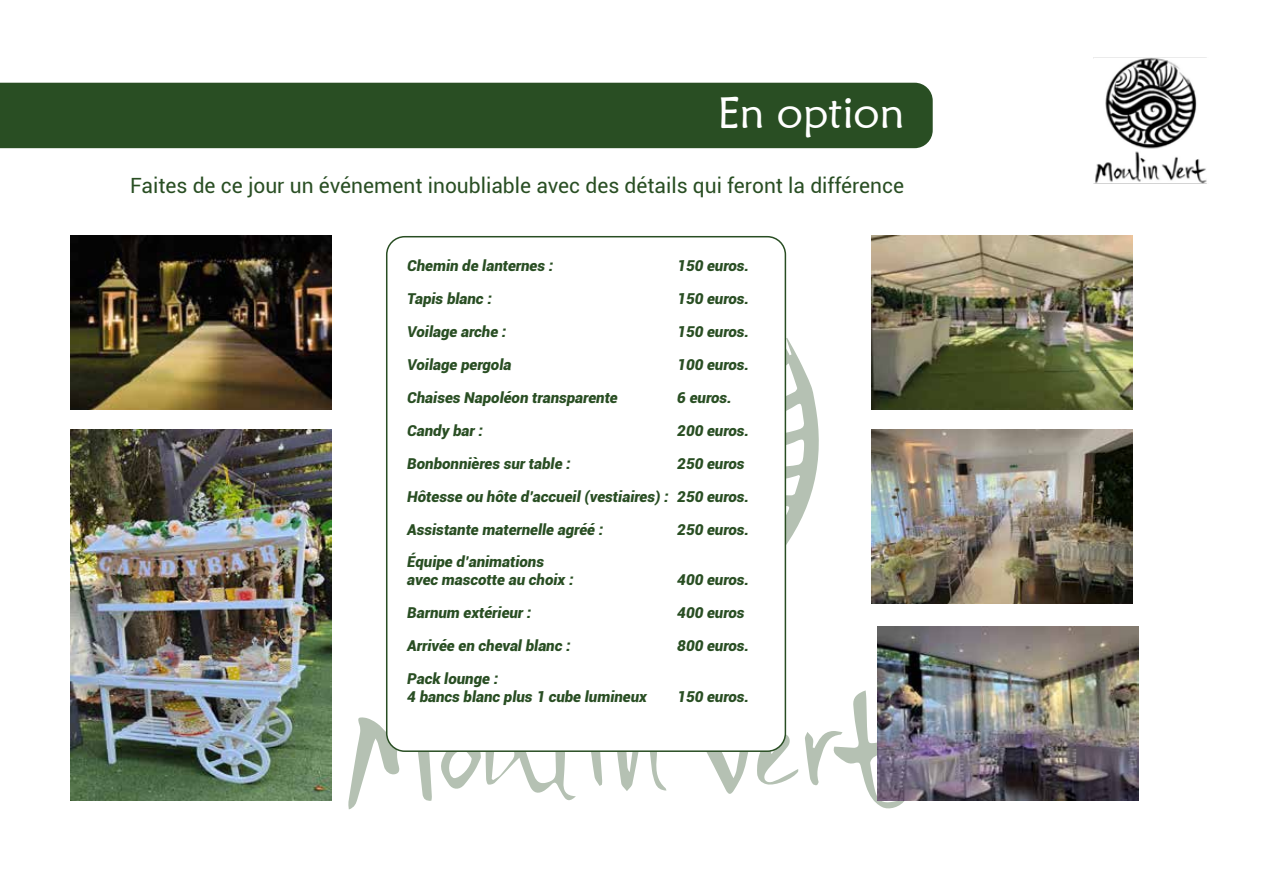
<style>
.page{position:relative;width:1263px;height:893px;background:#fff}
.page>*{position:absolute;margin:0;border:0;box-sizing:border-box;transform-origin:0 0}
.t1{font:43.5px "Maiandra GD";color:#fff}
.t2{font:21px "Roboto";color:#294e23}
.t3{font:italic 900 15px/32.8px "Roboto";color:#294e23}
</style>
<div class="page">
<div style="left:0;top:83px;width:933px;height:65px;background:#294e23"></div>
<img style="left:1093px;top:57px;width:114px;height:127px">
<svg style="left:348px;top:717px;width:84px;height:92px"></svg>
<svg style="left:617px;top:752px;width:49px;height:39px"></svg>
<svg style="left:706px;top:680px;width:92px;height:114px"></svg>
<svg style="left:805px;top:690px;width:99px;height:119px"></svg>
<svg style="left:441px;top:752px;width:161px;height:49px"></svg>
<svg style="left:782px;top:244px;width:37px;height:386px"></svg>
<div style="left:387px;top:237px;width:398px;height:514px;background:#fff;border-radius:18px"></div>
<div style="left:386px;top:236px;width:400px;height:516px;border:2px solid #294e23;border-radius:18px"></div>
<img style="left:71px;top:235px;width:261px;height:174px">
<img style="left:877px;top:626px;width:261px;height:175px">
<img style="left:872px;top:235px;width:260px;height:174px">
<img style="left:872px;top:429px;width:260px;height:175px">
<img style="left:71px;top:429px;width:261px;height:372px">
<h1 class="t1" style="left:717px;top:86px;width:188px">En option</h1>
<h2 class="t2" style="left:130px;top:171px;width:775px">Faites de ce jour un événement inoubliable avec des détails qui feront la différence</h2>
<p class="t3" style="left:407px;top:249px;width:148px">Chemin de lanternes :</p>
<p class="t3" style="left:677px;top:249px;width:73px">150 euros.</p>
<p class="t3" style="left:407px;top:282px;width:86px">Tapis blanc :</p>
<p class="t3" style="left:677px;top:282px;width:73px">150 euros.</p>
<p class="t3" style="left:407px;top:315px;width:101px">Voilage arche :</p>
<p class="t3" style="left:677px;top:315px;width:73px">150 euros.</p>
<p class="t3" style="left:407px;top:348px;width:106px">Voilage pergola</p>
<p class="t3" style="left:677px;top:348px;width:73px">100 euros.</p>
<p class="t3" style="left:407px;top:381px;width:212px">Chaises Napoléon transparente</p>
<p class="t3" style="left:677px;top:381px;width:56px">6 euros.</p>
<p class="t3" style="left:407px;top:413px;width:77px">Candy bar :</p>
<p class="t3" style="left:677px;top:413px;width:73px">200 euros.</p>
<p class="t3" style="left:407px;top:446px;width:165px">Bonbonnières sur table :</p>
<p class="t3" style="left:407px;top:446px;width:343px;text-indent:270px">250 euros<br>Hôtesse ou hôte d’accueil (vestiaires) : 250 euros.<br>Assistante maternelle agréé :</p>
<p class="t3" style="left:677px;top:512px;width:73px">250 euros.</p>
<p class="t3" style="left:407px;top:552px;width:168px;line-height:18px">Équipe d’animations avec mascotte au choix :</p>
<p class="t3" style="left:677px;top:563px;width:73px">400 euros.</p>
<p class="t3" style="left:407px;top:596px;width:126px">Barnum extérieur :</p>
<p class="t3" style="left:677px;top:596px;width:69px">400 euros</p>
<p class="t3" style="left:407px;top:629px;width:165px">Arrivée en cheval blanc :</p>
<p class="t3" style="left:677px;top:629px;width:73px">800 euros.</p>
<p class="t3" style="left:407px;top:669px;width:241px;line-height:18px">Pack lounge :<br>4 bancs blanc plus 1 cube lumineux</p>
<p class="t3" style="left:677px;top:680px;width:73px">150 euros.</p>
</div>
